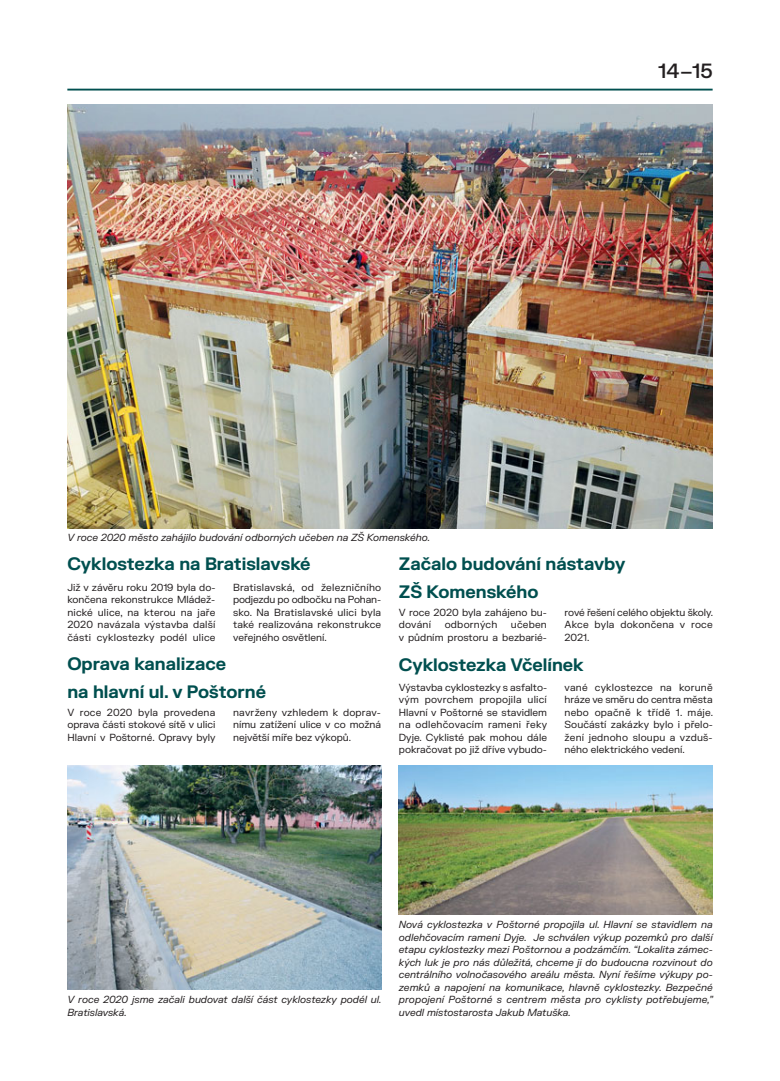
<style>
.page{position:relative;width:780px;height:1081px;background:#fff}
.page>*{position:absolute;margin:0;border:0;box-sizing:border-box;transform-origin:0 0}
.t1{font:500 20px "FK Grotesk";color:#231f20}
.t2{font:700 17.5px/27.5px "FK Grotesk";color:#004f4f}
.t3{font:10px/12.5px "FK Grotesk";color:#231f20;text-align:justify}
.t4{font:italic 10px/12.5px "FK Grotesk";color:#231f20}
.t5{font:10px "FK Grotesk";letter-spacing:.02em;color:#231f20}
</style>
<div class="page">
<hr style="left:67px;top:89px;width:645px;height:2px;background:#004f4f">
<img style="left:67px;top:104px;width:645px;height:425px">
<img style="left:67px;top:765px;width:314px;height:225px">
<img style="left:399px;top:765px;width:313px;height:149px">
<p class="t4" style="left:67px;top:532px;width:364px">V roce 2020 město zahájilo budování odborných učeben na ZŠ Komenského.</p>
<h1 class="t1" style="left:658px;top:59px;width:56px">14–15</h1>
<h2 class="t2" style="left:67px;top:552px;width:245px">Cyklostezka na Bratislavské</h2>
<p class="t3" style="left:67px;top:582px;width:150px">Již v závěru roku 2019 byla do&shy;končena rekonstrukce Mládež&shy;nické ulice, na kterou na jaře 2020 navázala výstavba další části cyklostezky podél ulice</p>
<p class="t3" style="left:233px;top:582px;width:150px">Bratislavská, od železničního podjezdu po odbočku na Pohan&shy;sko. Na Bratislavské ulici byla také realizována rekonstrukce veřejného osvětlení.</p>
<h2 class="t2" style="left:67px;top:652px;width:200px">Oprava kanalizace<br>na hlavní ul. v Poštorné</h2>
<p class="t3" style="left:67px;top:707px;width:150px">V roce 2020 byla provedena oprava části stokové sítě v ulici Hlavní v Poštorné. Opravy byly</p>
<p class="t3" style="left:233px;top:707px;width:150px">navrženy vzhledem k doprav&shy;nímu zatížení ulice v co možná největší míře bez výkopů.</p>
<h2 class="t2" style="left:399px;top:552px;width:228px">Začalo budování nástavby<br>ZŠ Komenského</h2>
<p class="t3" style="left:399px;top:607px;width:150px">V roce 2020 byla zahájeno bu&shy;dování</p>
<p class="t3" style="left:399px;top:619px;width:150px;text-align:right">učeben<br>v půdním prostoru a bezbarié-</p>
<p class="t5" style="left:444px;top:621px;width:54px">odborných</p>
<p class="t3" style="left:564px;top:607px;width:150px">rové řešení celého objektu školy.<br>Akce byla dokončena v roce 2021.</p>
<h2 class="t2" style="left:399px;top:652px;width:186px">Cyklostezka Včelínek</h2>
<p class="t3" style="left:399px;top:682px;width:150px">Výstavba cyklostezky s asfalto&shy;vým povrchem propojila ulicí Hlavní v Poštorné se stavidlem na odlehčovacím rameni řeky Dyje. Cyklisté pak mohou dále pokračovat po již dříve vybudo-</p>
<p class="t3" style="left:564px;top:682px;width:150px">vané cyklostezce na koruně hráze ve směru do centra města nebo opačně k třídě 1. máje.<br>Součástí zakázky bylo i přelo&shy;žení jednoho sloupu a vzduš&shy;ného elektrického vedení.</p>
<p class="t4" style="left:67px;top:994px;width:316px">V roce 2020 jsme začali budovat další část cyklostezky podél ul.<br>Bratislavská.</p>
<p class="t4" style="left:399px;top:919px;width:316px;text-align:justify">Nová cyklostezka v Poštorné propojila ul. Hlavní se stavidlem na odlehčovacím rameni Dyje. Je schválen výkup pozemků pro další etapu cyklostezky mezi Poštornou a podzámčím. “Lokalita zámec&shy;kých luk je pro nás důležitá, chceme ji do budoucna rozvinout do centrálního volnočasového areálu města. Nyní řešíme výkupy po&shy;zemků a napojení na komunikace, hlavně cyklostezky. Bezpečné propojení Poštorné s centrem města pro cyklisty potřebujeme,” uvedl místostarosta Jakub Matuška.</p>
</div>
